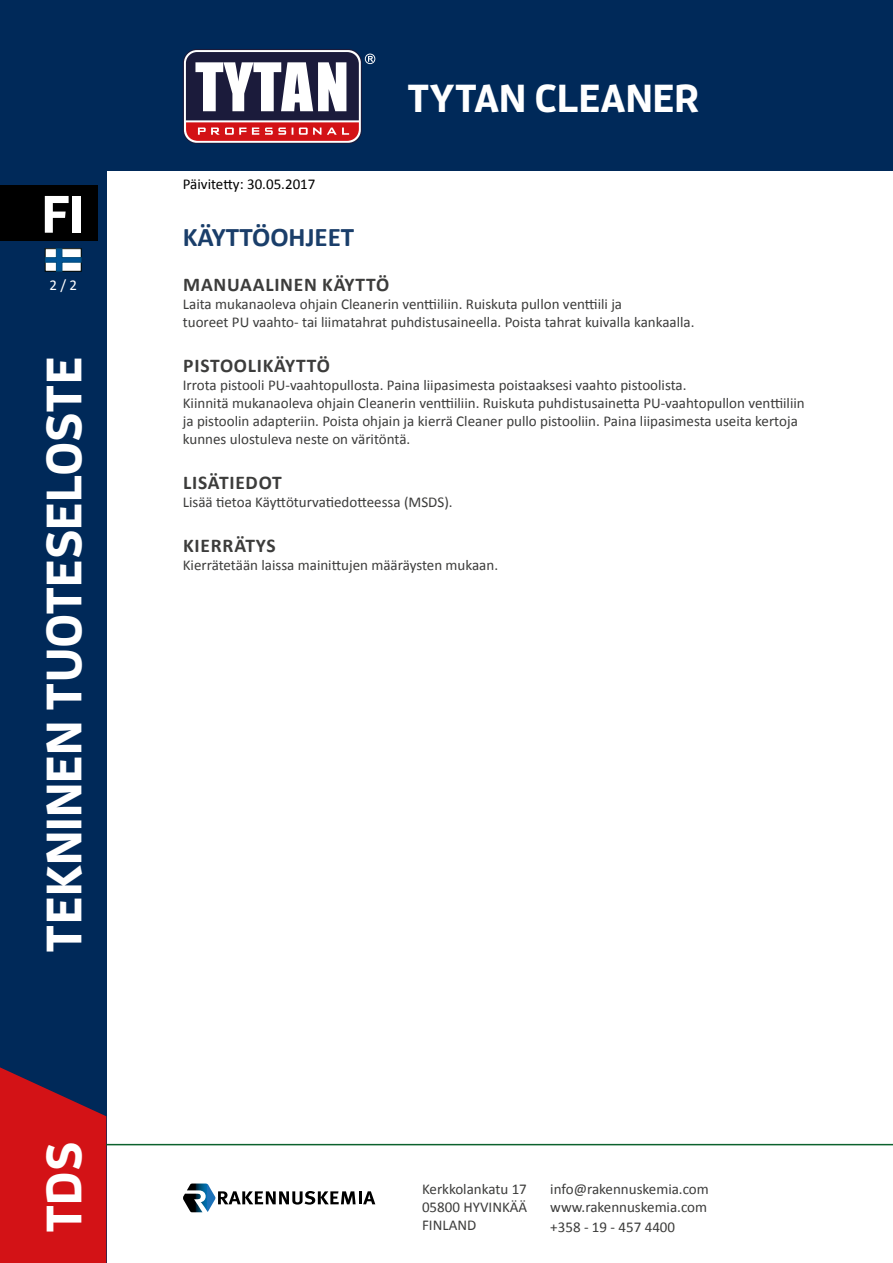
<style>
.page{position:relative;width:893px;height:1263px;background:#fff}
.page>*{position:absolute;margin:0;border:0;box-sizing:border-box;transform-origin:0 0}
.t1{font:700 52.5px "Enzo OT";color:#fff}
.t2{font:700 49.5px "Enzo OT";color:#fff}
.t3{font:700 39px "Enzo OT";color:#fff}
.technical_data_parag{font:700 27px "Calibri";color:#1a3e6a}
.technical_data_parag-2{font:700 19.5px "Calibri";letter-spacing:.04em;color:#3c3c3b}
.technical_data_parag-3{font:15px/18px "Calibri";color:#3c3c3b;text-align:justify}
.t4{font:15px "Calibri";color:#000}
.t5{font:15px "Calibri";color:#fff}
</style>
<div class="page">
<div style="left:0;top:0;width:893px;height:170px;background:#002959"></div>
<div style="left:0;top:170px;width:106px;height:1093px;background:#002959"></div>
<svg style="left:0;top:1067px;width:106px;height:196px;background:#b8141e"></svg>
<hr style="left:106px;top:1144px;width:787px;height:1px;background:#0c622d">
<div style="left:0;top:186px;width:98px;height:55px;background:#000"></div>
<svg style="left:183px;top:49px;width:179px;height:95px"></svg>
<div style="left:184px;top:50px;width:177px;height:93px;background:#fff;border-radius:13px"></div>
<svg style="left:365px;top:54px;width:10px;height:10px"></svg>
<svg style="left:186px;top:52px;width:173px;height:89px"></svg>
<svg style="left:45px;top:248px;width:36px;height:23px"></svg>
<svg style="left:183px;top:1183px;width:192px;height:29px"></svg>
<h1 class="t1" style="left:42px;top:181px;width:44px">FI</h1>
<p class="t5" style="left:49px;top:276px;width:29px">2 / 2</p>
<h2 class="t2" style="left:33px;top:952px;width:597px;rotate:-90deg">TEKNINEN TUOTESELOSTE</h2>
<h2 class="t2" style="left:33px;top:1233px;width:93px;rotate:-90deg">TDS</h2>
<h3 class="t3" style="left:407px;top:73px;width:294px">TYTAN CLEANER</h3>
<p class="t4" style="left:183px;top:174px;width:134px">Päivitetty: 30.05.2017</p>
<p class="technical_data_parag" style="left:183px;top:219px;width:173px">KÄYTTÖOHJEET</p>
<p class="technical_data_parag-2" style="left:183px;top:272px;width:208px">MANUAALINEN KÄYTTÖ</p>
<p class="technical_data_parag-3" style="left:183px;top:295px;width:441px">Laita mukanaoleva ohjain Cleanerin venttiiliin. Ruiskuta pullon venttiili ja</p>
<p class="technical_data_parag-3" style="left:183px;top:313px;width:513px">tuoreet PU vaahto- tai liimatahrat puhdistusaineella. Poista tahrat kuivalla kankaalla.</p>
<p class="technical_data_parag-2" style="left:183px;top:353px;width:148px">PISTOOLIKÄYTTÖ</p>
<p class="technical_data_parag-3" style="left:183px;top:376px;width:505px">Irrota pistooli PU-vaahtopullosta. Paina liipasimesta poistaaksesi vaahto pistoolista.</p>
<p class="technical_data_parag-3" style="left:183px;top:394px;width:623px">Kiinnitä mukanaoleva ohjain Cleanerin venttiiliin. Ruiskuta puhdistusainetta PU-vaahtopullon venttiiliin</p>
<p class="technical_data_parag-3" style="left:183px;top:412px;width:616px">ja pistoolin adapteriin. Poista ohjain ja kierrä Cleaner pullo pistooliin. Paina liipasimesta useita kertoja kunnes ulostuleva neste on väritöntä.</p>
<p class="technical_data_parag-2" style="left:183px;top:470px;width:100px">LISÄTIEDOT</p>
<p class="technical_data_parag-3" style="left:183px;top:493px;width:271px">Lisää tietoa Käyttöturvatiedotteessa (MSDS).</p>
<p class="technical_data_parag-2" style="left:183px;top:533px;width:94px">KIERRÄTYS</p>
<p class="technical_data_parag-3" style="left:183px;top:556px;width:317px">Kierrätetään laissa mainittujen määräysten mukaan.</p>
<p class="technical_data_parag-3" style="left:422px;top:1180px;width:107px">Kerkkolankatu 17<br>05800 HYVINKÄÄ FINLAND</p>
<p class="technical_data_parag-3" style="left:550px;top:1180px;width:160px;line-height:18.6px">info@rakennuskemia.com www.rakennuskemia.com +358 - 19 - 457 4400</p>
</div>
